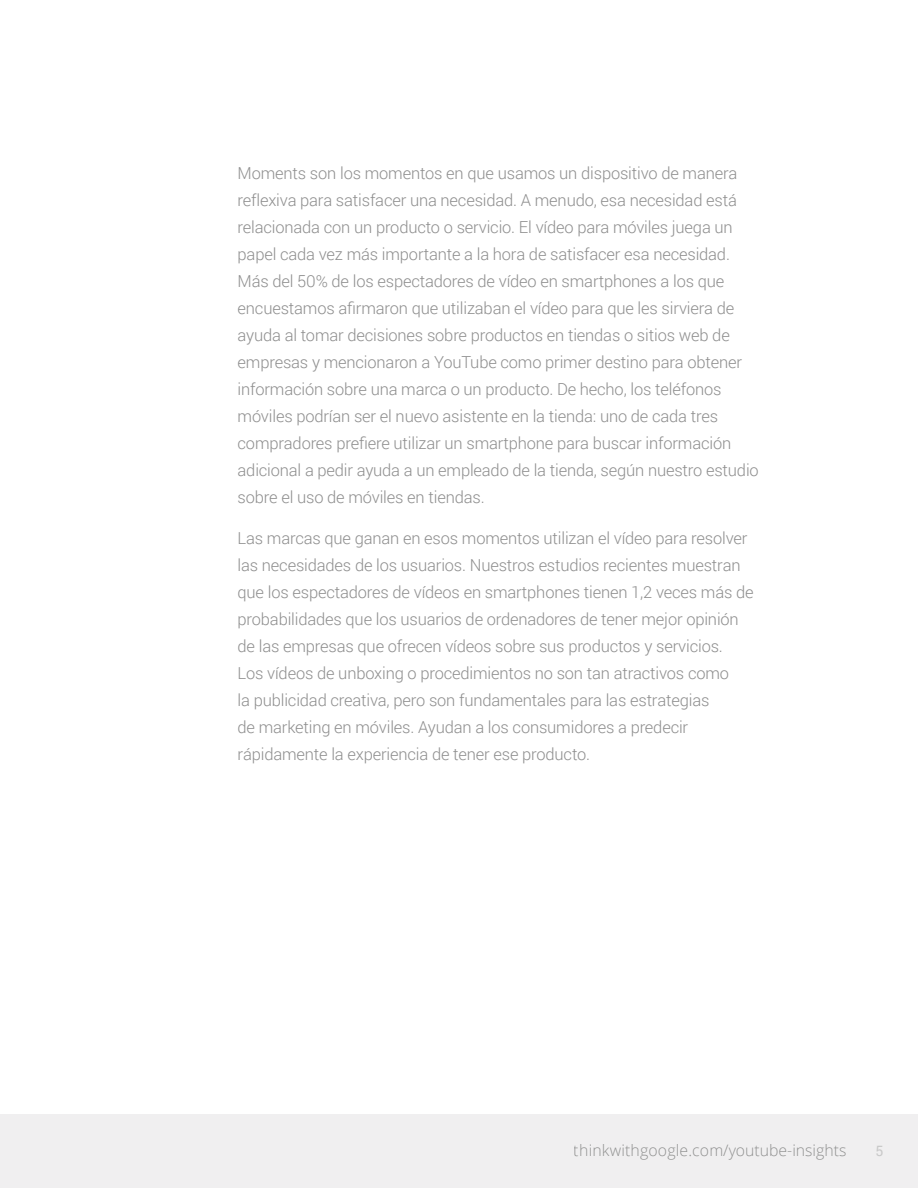
<style>
.page{position:relative;width:918px;height:1188px;background:#fff}
.page>*{position:absolute;margin:0;border:0;box-sizing:border-box;transform-origin:0 0}
.t1{font:300 16.5px/27px "Roboto";letter-spacing:-.01em;color:#8e8e8e}
.t2{font:300 15.75px "Open Sans";letter-spacing:.01em;color:#666766}
.t3{font:14.25px "Roboto";color:#c9c9c9}
</style>
<div class="page">
<div style="left:0;top:1114px;width:918px;height:74px;background:#f0eff0"></div>
<p class="t1" style="left:238px;top:159px;width:523px">Moments son los momentos en que usamos un dispositivo de manera reflexiva para satisfacer una necesidad. A menudo, esa necesidad está relacionada con un producto o servicio. El vídeo para móviles juega un papel cada vez más importante a la hora de satisfacer esa necesidad.<br>Más del 50% de los espectadores de vídeo en smartphones a los que encuestamos afirmaron que utilizaban el vídeo para que les sirviera de ayuda al tomar decisiones sobre productos en tiendas o sitios web de empresas y mencionaron a YouTube como primer destino para obtener información sobre una marca o un producto. De hecho, los teléfonos móviles podrían ser el nuevo asistente en la tienda: uno de cada tres compradores prefiere utilizar un smartphone para buscar información adicional a pedir ayuda a un empleado de la tienda, según nuestro estudio sobre el uso de móviles en tiendas.</p>
<p class="t1" style="left:238px;top:524px;width:518px">Las marcas que ganan en esos momentos utilizan el vídeo para resolver las necesidades de los usuarios. Nuestros estudios recientes muestran que los espectadores de vídeos en smartphones tienen 1,2 veces más de probabilidades que los usuarios de ordenadores de tener mejor opinión de las empresas que ofrecen vídeos sobre sus productos y servicios.<br>Los vídeos de unboxing o procedimientos no son tan atractivos como<br>la publicidad creativa, pero son fundamentales para las estrategias<br>de marketing en móviles. Ayudan a los consumidores a predecir rápidamente la experiencia de tener ese producto.</p>
<p class="t2" style="left:574px;top:1140px;width:274px">thinkwithgoogle.com/youtube-insights</p>
<p class="t3" style="left:876px;top:1141px;width:10px">5</p>
</div>
